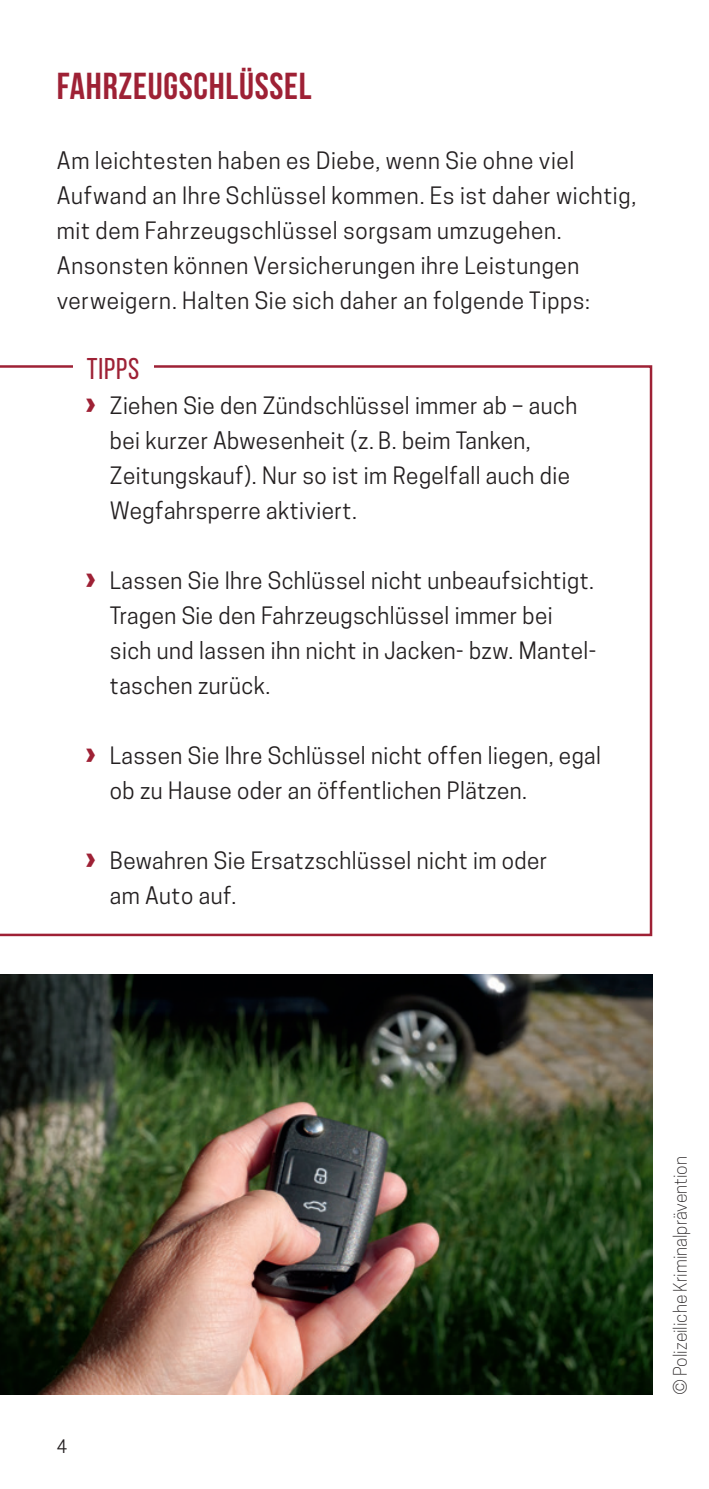
<style>
.page{position:relative;width:709px;height:1489px;background:#fff}
.page>*{position:absolute;margin:0;border:0;box-sizing:border-box;transform-origin:0 0}
.t1{font:700 37.5px "Bebas Neue";letter-spacing:.02em;color:#9e2135}
.t2{font:30px "Bebas Neue";letter-spacing:.03em;color:#9e2135}
.t3{font:22.5px/35px "Cooper Hewitt";letter-spacing:.02em;color:#231f20}
.t4{font:300 17.5px "Cooper Hewitt";color:#231f20}
.t5{font:17.5px "Cooper Hewitt";color:#231f20}
.s1{font-family:"Frutiger LT Std";font-weight:900;font-size:32.5px;color:#9e2135}
</style>
<div class="page">
<svg style="left:0;top:365px;width:652px;height:571px"></svg>
<div style="left:73px;top:344px;width:81px;height:35px;background:#fff"></div>
<img style="left:0;top:974px;width:652px;height:420px">
<h1 class="t1" style="left:57px;top:65px;width:256px">FAHRZEUGSCHLÜSSEL</h1>
<p class="t3" style="left:57px;top:143px;width:581px">Am leichtesten haben es Diebe, wenn Sie ohne viel Aufwand an Ihre Schlüssel kommen. Es ist daher wichtig, mit dem Fahrzeugschlüssel sorgsam umzugehen.<br>Ansonsten können Versicherungen ihre Leistungen verweigern. Halten Sie sich daher an folgende Tipps:</p>
<h2 class="t2" style="left:87px;top:352px;width:54px">tipps</h2>
<p class="t3" style="left:110px;top:388px;width:469px;text-indent:-25px"><span class="s1">›</span> Ziehen Sie den Zündschlüssel immer ab – auch bei kurzer Abwesenheit (z. B. beim Tanken, Zeitungskauf). Nur so ist im Regelfall auch die Wegfahrsperre aktiviert.</p>
<p class="t3" style="left:110px;top:563px;width:488px;text-indent:-25px"><span class="s1">›</span> Lassen Sie Ihre Schlüssel nicht unbeaufsichtigt.<br>Tragen Sie den Fahrzeugschlüssel immer bei sich und lassen ihn nicht in Jacken- bzw. Mantel&shy;taschen zurück.</p>
<p class="t3" style="left:110px;top:738px;width:492px;text-indent:-25px"><span class="s1">›</span> Lassen Sie Ihre Schlüssel nicht offen liegen, egal ob zu Hause oder an öffentlichen Plätzen.</p>
<p class="t3" style="left:110px;top:843px;width:439px;text-indent:-25px"><span class="s1">›</span> Bewahren Sie Ersatzschlüssel nicht im oder am Auto auf.</p>
<p class="t5" style="left:57px;top:1435px;width:12px">4</p>
<p class="t4" style="left:670px;top:1394px;width:240px;rotate:-90deg">© Polizeiliche Kriminalprävention</p>
</div>
